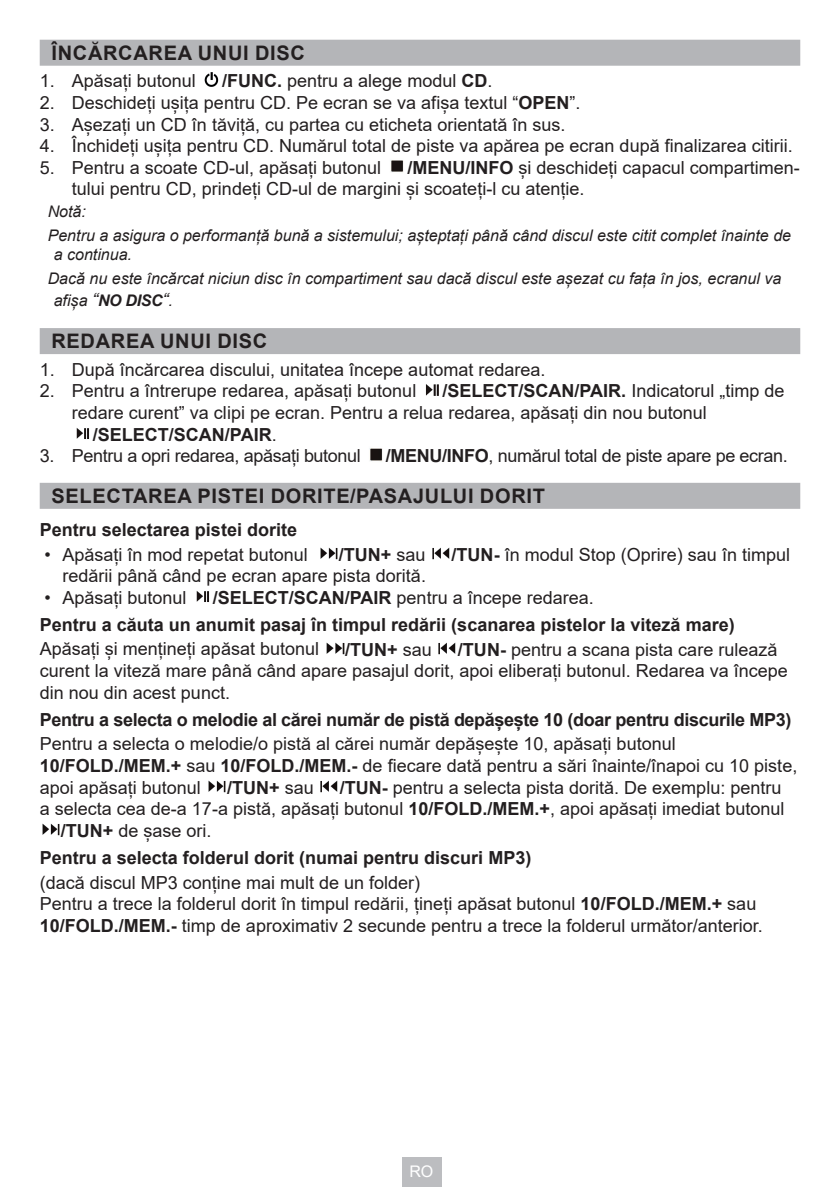
<style>
.page{position:relative;width:840px;height:1191px;background:#fff}
.page>*{position:absolute;margin:0;border:0;box-sizing:border-box;transform-origin:0 0}
.t1{font:700 20px "Arial";letter-spacing:.035em;color:#231f20}
.t2{font:18px/21.6px "Arial";color:#231f20}
.t3{font:700 18px/27.2px "Arial";color:#231f20}
.t4{font:18px "Arial";letter-spacing:-.02em;color:#231f20}
.t5{font:700 18px "Arial";letter-spacing:-.02em;color:#231f20}
.t6{font:italic 16px/23.8px "Arial";color:#231f20}
.t7{font:16px "Arial";color:#fff}
.s1{font-weight:700}
.s2{font-size:18px}
.s3{font-weight:400}
</style>
<div class="page">
<div style="left:401px;top:1157px;width:40px;height:29px;background:#bcbdc0"></div>
<div style="left:40px;top:40px;width:759px;height:26px;background:#b4b5b8"></div>
<div style="left:40px;top:328px;width:759px;height:26px;background:#b4b5b8"></div>
<div style="left:40px;top:483px;width:759px;height:26px;background:#b4b5b8"></div>
<img style="left:204px;top:72px;width:15px;height:15px">
<img style="left:390px;top:160px;width:14px;height:13px">
<img style="left:425px;top:384px;width:14px;height:12px">
<img style="left:76px;top:428px;width:13px;height:11px">
<img style="left:369px;top:448px;width:14px;height:14px">
<img style="left:320px;top:547px;width:17px;height:13px">
<img style="left:432px;top:547px;width:18px;height:13px">
<img style="left:196px;top:591px;width:13px;height:11px">
<img style="left:326px;top:642px;width:18px;height:13px">
<img style="left:438px;top:642px;width:18px;height:13px">
<img style="left:208px;top:780px;width:18px;height:13px">
<img style="left:320px;top:780px;width:18px;height:13px">
<img style="left:42px;top:823px;width:18px;height:13px">
<p class="t1" style="left:51px;top:39px;width:255px">ÎNCĂRCAREA UNUI DISC</p>
<p class="t2" style="left:40px;top:70px;width:158px">1. Apăsați butonul</p>
<p class="t2" style="left:222px;top:70px;width:272px"><span class="s1">/FUNC.</span> pentru a alege modul <span class="s1">CD</span>.</p>
<p class="t2" style="left:40px;top:92px;width:542px">2. Deschideți ușița pentru CD. Pe ecran se va afișa textul “<span class="s1">OPEN</span>”.</p>
<p class="t2" style="left:40px;top:113px;width:527px">3. Așezați un CD în tăviță, cu partea cu eticheta orientată în sus.</p>
<p class="t2" style="left:40px;top:135px;width:754px">4. Închideți ușița pentru CD. Numărul total de piste va apărea pe ecran după finalizarea citirii.</p>
<p class="t2" style="left:40px;top:156px;width:343px">5. Pentru a scoate CD-ul, apăsați butonul</p>
<p class="t2" style="left:72px;top:156px;width:729px;text-indent:335px"><span class="s1">/MENU/INFO</span> și deschideți capacul compartimen&shy;tului pentru CD, prindeți CD-ul de margini și scoateți-l cu atenție.</p>
<p class="t6" style="left:48px;top:200px;width:744px">Notă:<br>Pentru a asigura o performanță bună a sistemului; așteptați până când discul este citit complet înainte de</p>
<p class="t6" style="left:48px;top:243px;width:734px;text-indent:6px">a continua.<br>Dacă nu este încărcat niciun disc în compartiment sau dacă discul este așezat cu fața în jos, ecranul va</p>
<p class="t6" style="left:54px;top:288px;width:121px">afișa <span class="s2">“</span><span class="s1">NO DISC</span><span class="s2">“</span>.</p>
<p class="t1" style="left:51px;top:327px;width:217px">REDAREA UNUI DISC</p>
<p class="t2" style="left:40px;top:358px;width:507px">1. După încărcarea discului, unitatea începe automat redarea.</p>
<p class="t2" style="left:40px;top:380px;width:378px">2. Pentru a întrerupe redarea, apăsați butonul</p>
<p class="t3" style="left:442px;top:377px;width:343px">/SELECT/SCAN/PAIR. <span class="s3">Indicatorul „timp de</span></p>
<p class="t2" style="left:72px;top:402px;width:636px">redare curent” va clipi pe ecran. Pentru a relua redarea, apăsați din nou butonul</p>
<p class="t3" style="left:93px;top:421px;width:185px">/SELECT/SCAN/PAIR<span class="s3">.</span></p>
<p class="t4" style="left:40px;top:443px;width:322px">3. Pentru a opri redarea, apăsați butonul</p>
<p class="t4" style="left:386px;top:443px;width:403px"><span class="s1">/MENU/INFO</span>, numărul total de piste apare pe ecran.</p>
<p class="t1" style="left:51px;top:482px;width:495px">SELECTAREA PISTEI DORITE/PASAJULUI DORIT</p>
<p class="t3" style="left:40px;top:516px;width:259px">Pentru selectarea pistei dorite</p>
<p class="t2" style="left:44px;top:543px;width:265px">• Apăsați în mod repetat butonul</p>
<p class="t3" style="left:339px;top:541px;width:88px">/TUN+ <span class="s3">sau</span></p>
<p class="t2" style="left:451px;top:543px;width:340px"><span class="s1">/TUN-</span> în modul Stop (Oprire) sau în timpul</p>
<p class="t2" style="left:62px;top:565px;width:365px">redării până când pe ecran apare pista dorită.</p>
<p class="t2" style="left:44px;top:586px;width:144px">• Apăsați butonul</p>
<p class="t3" style="left:40px;top:584px;width:696px;text-indent:173px">/SELECT/SCAN/PAIR <span class="s3">pentru a începe redarea.<br></span>Pentru a căuta un anumit pasaj în timpul redării (scanarea pistelor la viteză mare)</p>
<p class="t2" style="left:40px;top:638px;width:281px">Apăsați și mențineți apăsat butonul</p>
<p class="t3" style="left:345px;top:636px;width:88px">/TUN+ <span class="s3">sau</span></p>
<p class="t2" style="left:40px;top:638px;width:749px;text-indent:418px"><span class="s1">/TUN-</span> pentru a scana pista care rulează curent la viteză mare până când apare pasajul dorit, apoi eliberați butonul. Redarea va începe din nou din acest punct.</p>
<p class="t5" style="left:40px;top:707px;width:752px">Pentru a selecta o melodie al cărei număr de pistă depășește 10 (doar pentru discurile MP3)</p>
<p class="t2" style="left:40px;top:733px;width:758px">Pentru a selecta o melodie/o pistă al cărei număr depășește 10, apăsați butonul<br><span class="s1">10/FOLD./MEM.+</span> sau <span class="s1">10/FOLD./MEM.-</span> de fiecare dată pentru a sări înainte/înapoi cu 10 piste, apoi apăsați butonul</p>
<p class="t3" style="left:227px;top:774px;width:88px">/TUN+ <span class="s3">sau</span></p>
<p class="t2" style="left:339px;top:776px;width:443px"><span class="s1">/TUN-</span> pentru a selecta pista dorită. De exemplu: pentru</p>
<p class="t2" style="left:40px;top:798px;width:745px">a selecta cea de-a 17-a pistă, apăsați butonul <span class="s1">10/FOLD./MEM.+</span>, apoi apăsați imediat butonul</p>
<p class="t2" style="left:61px;top:819px;width:152px"><span class="s1">/TUN+</span> de șase ori.</p>
<p class="t3" style="left:40px;top:844px;width:493px">Pentru a selecta folderul dorit (numai pentru discuri MP3)</p>
<p class="t2" style="left:40px;top:871px;width:724px">(dacă discul MP3 conține mai mult de un folder)<br>Pentru a trece la folderul dorit în timpul redării, țineți apăsat butonul <span class="s1">10/FOLD./MEM.+</span> sau<br><span class="s1">10/FOLD./MEM.-</span> timp de aproximativ 2 secunde pentru a trece la folderul următor/anterior.</p>
<p class="t7" style="left:409px;top:1160px;width:25px">RO</p>
</div>
